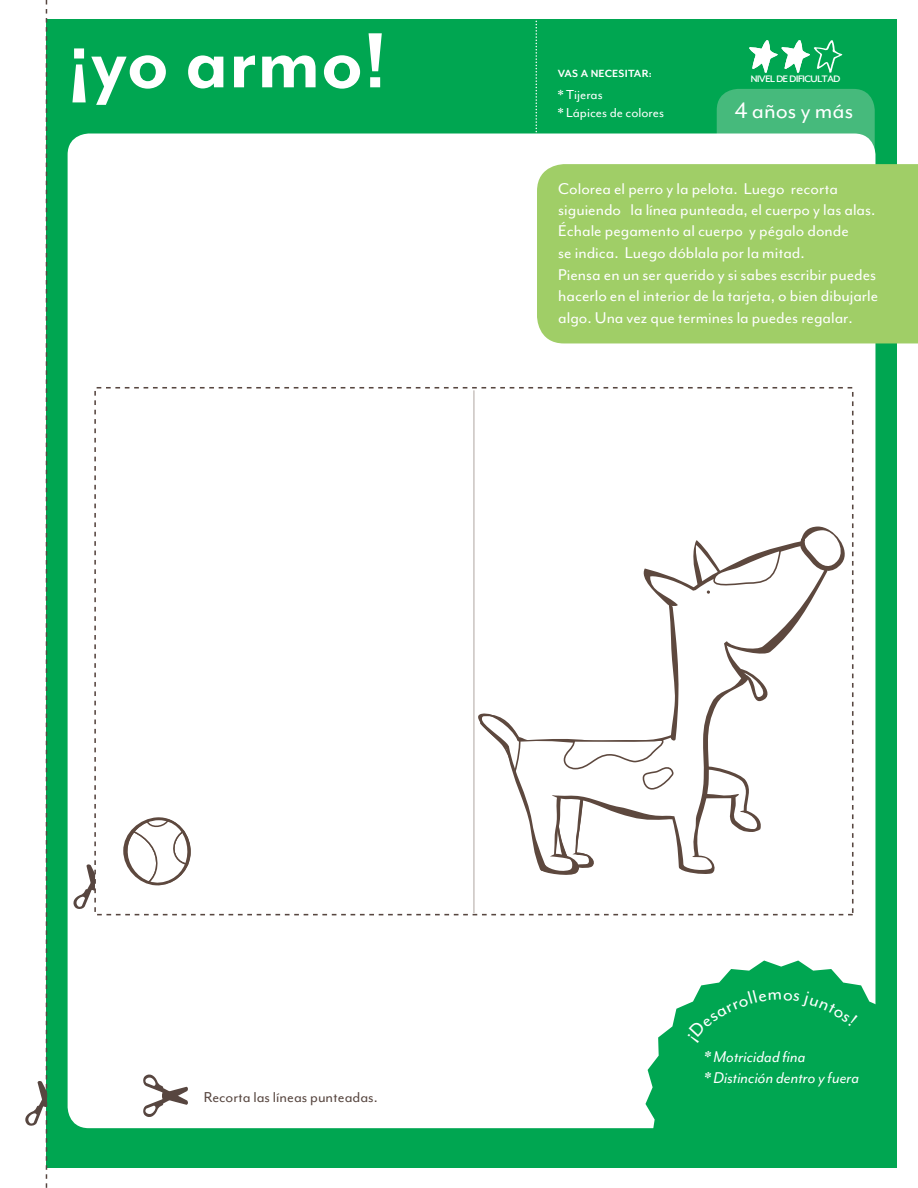
<style>
.page{position:relative;width:918px;height:1188px;background:#fff}
.page>*{position:absolute;margin:0;border:0;box-sizing:border-box;transform-origin:0 0}
.t1{font:90px "Mr Eaves Mod B";color:#fff}
.t2{font:25.5px "Mr Eaves Mod R";color:#fff}
.t3{font:18px/21.6px "Mr Eaves Mod R";color:#fff}
.t4{font:18px/21.6px "Mr Eaves Mod RI";color:#fff}
.t5{font:16.5px "Mr Eaves Mod R";color:#574640}
.t6{font:15px/18.8px "Mr Eaves Mod R";color:#fff}
.t7{font:15px "Mr Eaves Mod SCR";letter-spacing:-.06em;color:#fff}
.t8{font:12px "Mr Eaves Mod B";letter-spacing:.02em;color:#fff}
</style>
<div class="page">
<div style="left:46px;top:20px;width:851px;height:1148px;background:#00a651"></div>
<div style="left:717px;top:89px;width:158px;height:136px;background:#46ba7c;border-radius:21px"></div>
<div style="left:68px;top:134px;width:807px;height:994px;background:#fff;border-radius:21px"></div>
<svg style="left:645px;top:961px;width:231px;height:168px;fill:#00a651"></svg>
<div style="left:537px;top:164px;width:381px;height:179px;background:#a0ce67"></div>
<svg style="left:25px;top:0;width:22px;height:1188px"></svg>
<svg style="left:536px;top:19px;width:1px;height:115px"></svg>
<svg style="left:143px;top:1074px;width:45px;height:43px"></svg>
<svg style="left:749px;top:40px;width:94px;height:33px"></svg>
<svg style="left:123px;top:817px;width:68px;height:69px"></svg>
<hr style="left:473px;top:390px;width:1px;height:523px;background:#5d483e">
<svg style="left:73px;top:864px;width:21px;height:45px"></svg>
<svg style="left:473px;top:527px;width:372px;height:351px"></svg>
<div style="left:688px;top:990px;width:170px;height:53px;background:#00a651"></div>
<h1 class="t1" style="left:68px;top:10px;width:321px">¡yo armo!</h1>
<p class="t8" style="left:558px;top:67px;width:96px">VAS A NECESITAR:</p>
<p class="t6" style="left:558px;top:85px;width:108px">* Tijeras<br>* Lápices de colores</p>
<p class="t7" style="left:751px;top:69px;width:92px">nivel de dificultad</p>
<h2 class="t2" style="left:734px;top:96px;width:120px">4 años y más</h2>
<p class="t3" style="left:558px;top:177px;width:319px">Colorea el perro y la pelota. Luego recorta siguiendo la línea punteada, el cuerpo y las alas.</p>
<p class="t3" style="left:558px;top:220px;width:292px">Échale pegamento al cuerpo y pégalo donde se indica. Luego dóblala por la mitad.</p>
<p class="t3" style="left:558px;top:263px;width:322px;text-align:justify">Piensa en un ser querido y si sabes escribir puedes hacerlo en el interior de la tarjeta, o bien dibujarle algo. Una vez que termines la puedes regalar.</p>
<p class="t5" style="left:204px;top:1088px;width:175px">Recorta las líneas punteadas.</p>
<p class="t4" style="left:704px;top:1045px;width:157px">* Motricidad fina<br>* Distinción dentro y fuera</p>
</div>
